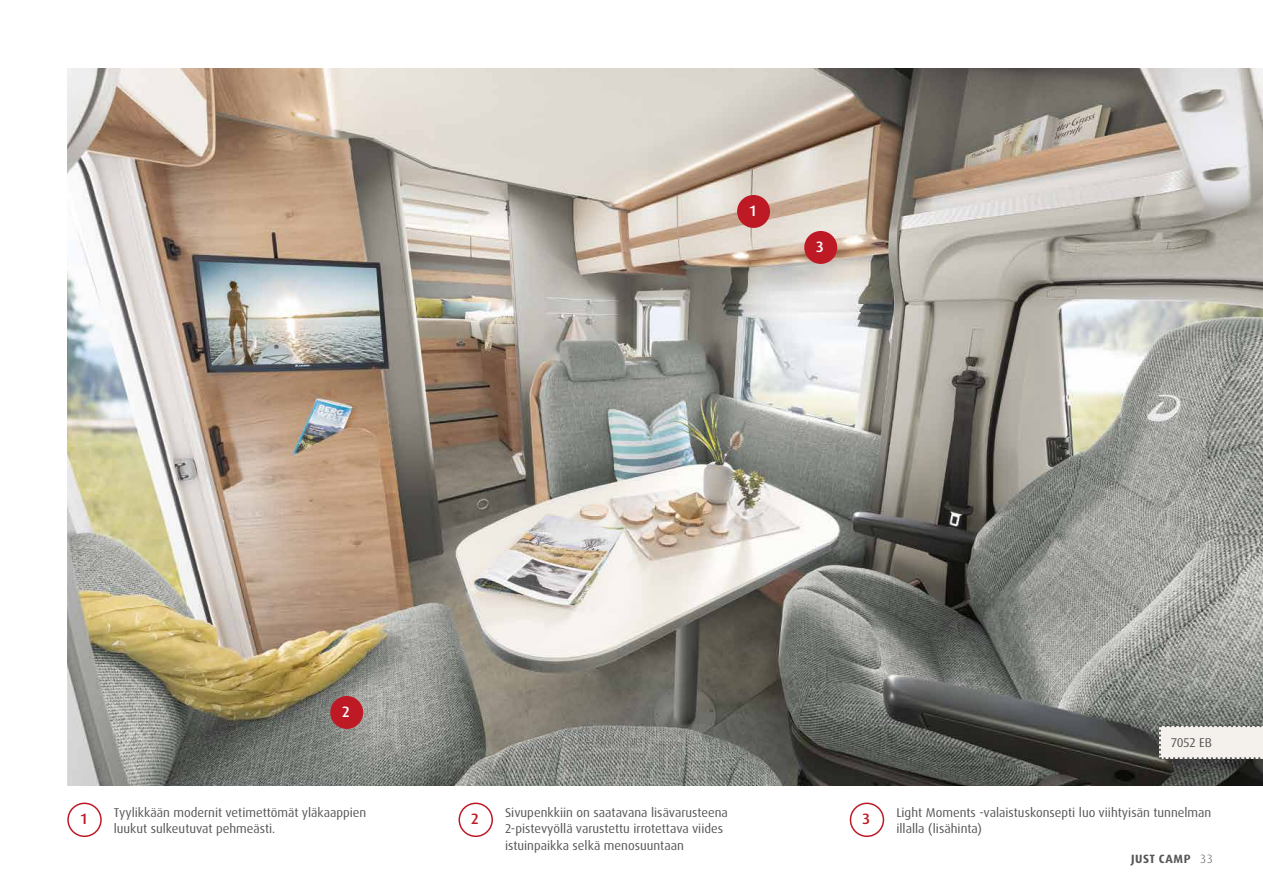
<style>
.page{position:relative;width:1263px;height:893px;background:#fff}
.page>*{position:absolute;margin:0;border:0;box-sizing:border-box;transform-origin:0 0}
.t1{font:500 15px "Dax Pro";color:#fff}
.t2{font:500 15px "Dax Pro";color:#bd1a26}
.t3{font:12.75px/16.5px "Dax Pro";color:#565656}
.t4{font:700 12px "Dax Pro";letter-spacing:.04em;color:#565656}
.t5{font:300 12px "Dax OT";color:#565656}
</style>
<div class="page">
<img style="left:68px;top:68px;width:1195px;height:718px">
<div style="left:737px;top:195px;width:33px;height:33px;background:#bd1a26;border-radius:50%"></div>
<div style="left:330px;top:696px;width:33px;height:33px;background:#bd1a26;border-radius:50%"></div>
<div style="left:804px;top:231px;width:33px;height:33px;background:#bd1a26;border-radius:50%"></div>
<div style="left:67px;top:803px;width:35px;height:34px;border:2px solid #bd1a26;border-radius:50%"></div>
<div style="left:458px;top:803px;width:35px;height:34px;border:2px solid #bd1a26;border-radius:50%"></div>
<div style="left:850px;top:803px;width:34px;height:34px;border:2px solid #bd1a26;border-radius:50%"></div>
<svg style="left:1159px;top:725px;width:104px;height:34px;background:#e9e6e2"></svg>
<p class="t1" style="left:342px;top:702px;width:9px">2</p>
<p class="t1" style="left:750px;top:201px;width:8px">1</p>
<p class="t1" style="left:816px;top:237px;width:9px">3</p>
<p class="t3" style="left:1171px;top:735px;width:42px">7052 EB</p>
<p class="t3" style="left:114px;top:804px;width:254px">Tyylikkään modernit vetimettömät yläkaappien luukut sulkeutuvat pehmeästi.</p>
<p class="t3" style="left:505px;top:804px;width:224px">Sivupenkkiin on saatavana lisävarusteena<br>2-pistevyöllä varustettu irrotettava viides istuinpaikka selkä menosuuntaan</p>
<p class="t3" style="left:896px;top:804px;width:317px">Light Moments -valaistuskonsepti luo viihtyisän tunnelman illalla (lisähinta)</p>
<p class="t5" style="left:1200px;top:851px;width:14px">33</p>
<p class="t2" style="left:81px;top:809px;width:8px">1</p>
<p class="t2" style="left:471px;top:809px;width:9px">2</p>
<p class="t2" style="left:862px;top:809px;width:9px">3</p>
<p class="t4" style="left:1131px;top:851px;width:61px">JUST CAMP</p>
</div>
